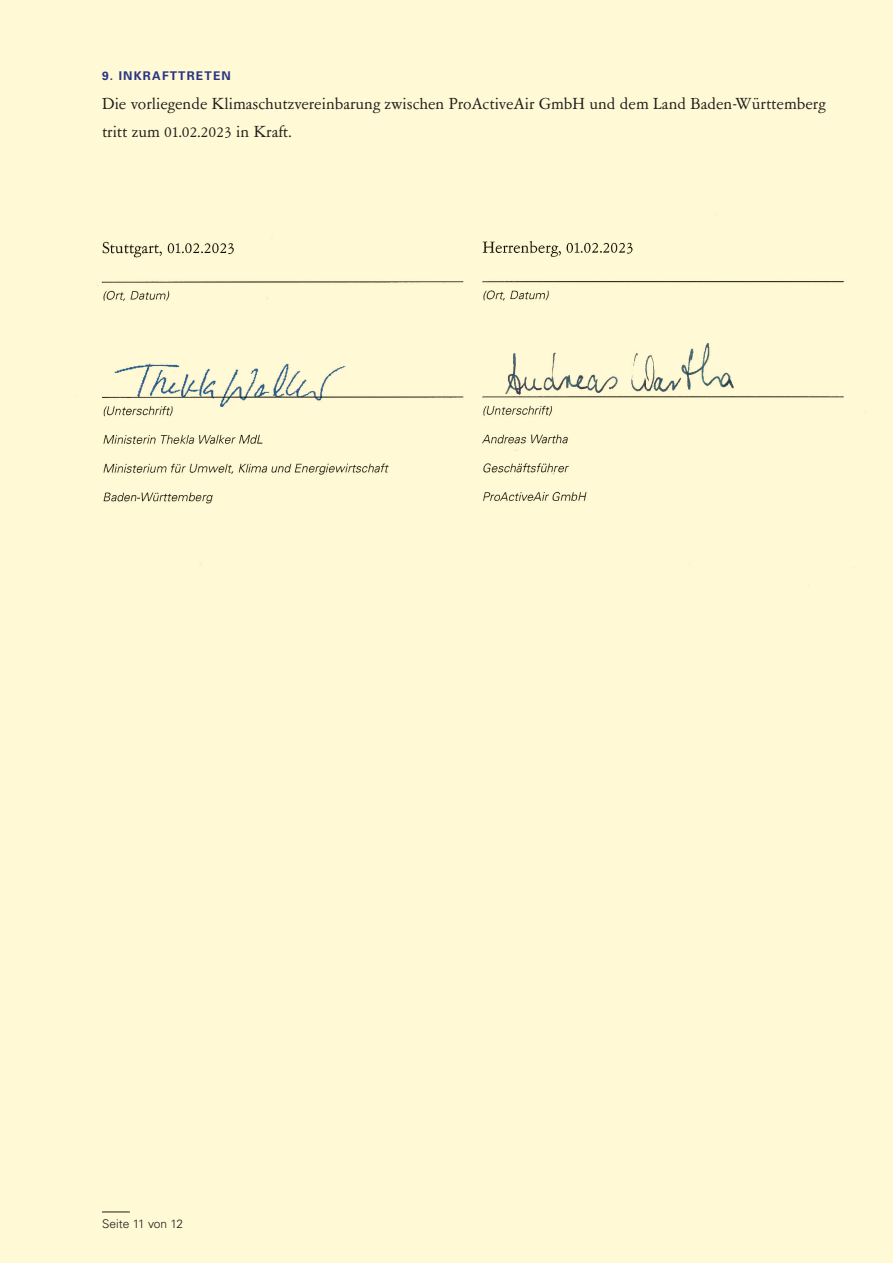
<style>
.page{position:relative;width:893px;height:1263px;background:#fff9d5}
.page>*{position:absolute;margin:0;border:0;box-sizing:border-box;transform-origin:0 0}
.t1{font:18px/28.8px "Garamont Amst SB";color:#1d1d1b}
.t2{font:700 12px "Univers LT Pro 65";letter-spacing:.1em;color:#283583}
.t3{font:300 12px "Univers LT Pro 45";color:#1d1d1b}
</style>
<div class="page">
<svg style="left:102px;top:1211px;width:28px;height:1px"></svg>
<img style="left:97px;top:238px;width:769px;height:349px">
<p class="t2" style="left:102px;top:68px;width:130px">9. INKRAFTTRETEN</p>
<p class="t1" style="left:102px;top:90px;width:725px">Die vorliegende Klimaschutzvereinbarung zwischen ProActiveAir GmbH und dem Land Baden-Württemberg tritt zum 01.02.2023 in Kraft.</p>
<p class="t3" style="left:102px;top:1216px;width:83px">Seite 11 von 12</p>
</div>
